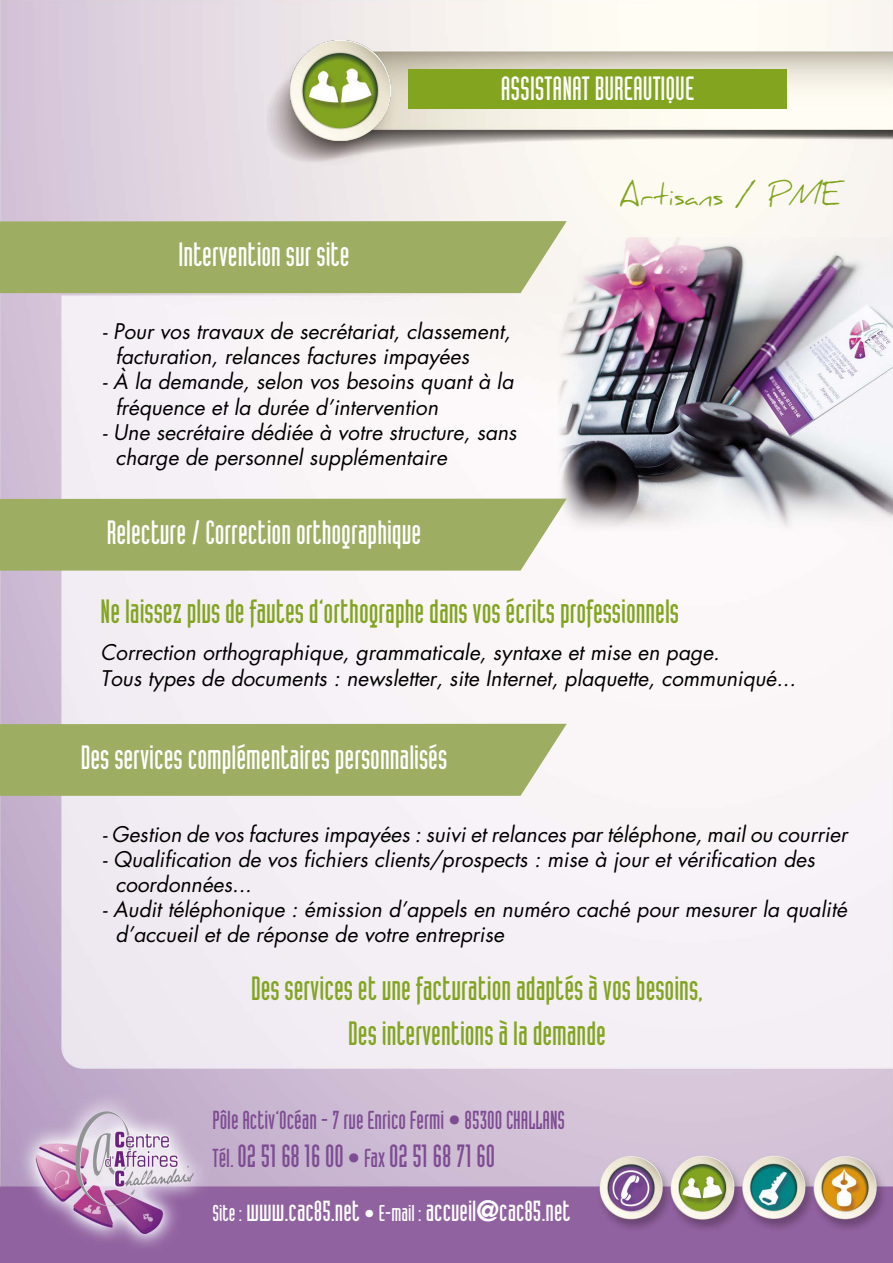
<style>
.page{position:relative;width:893px;height:1263px;background:#fff}
.page>*{position:absolute;margin:0;border:0;box-sizing:border-box;transform-origin:0 0}
.t1{font:33px/45px "Industria Solid A";color:#82a41f;text-align:center}
.t2{font:33px "Industria Solid A";color:#fff}
.t3{font:31.5px "Industria Solid A";color:#7d4c92}
.t4{font:28.5px "Industria Solid A";color:#fff}
.t5{font:27.75px "Daniel";color:#82a41f}
.t6{font:25.5px "Industria Solid A";color:#7d4c92}
.t7{font:italic 21px/25.2px "Futura";color:#000}
.s1{font-size:25.5px}
.s2{font-size:22.5px}
.s3{font-size:21px}
.s4{font-family:"Helvetica Neue";font-weight:700;font-stretch:condensed}
</style>
<div class="page">
<img style="left:0;top:0;width:893px;height:1263px">
<div style="left:408px;top:69px;width:379px;height:40px;background:#82a41f"></div>
<img style="left:290px;top:40px;width:101px;height:101px">
<div style="left:0;top:221px;width:567px;height:72px;background:#9dad61"></div>
<div style="left:0;top:499px;width:567px;height:72px;background:#9dad61"></div>
<div style="left:0;top:724px;width:567px;height:72px;background:#9dad61"></div>
<h1 class="t2" style="left:501px;top:70px;width:195px">ASSISTANAT BUREAUTIQUE</h1>
<h1 class="t2" style="left:178px;top:237px;width:173px">Intervention sur site</h1>
<p class="t7" style="left:115px;top:318px;width:397px;text-indent:-13px">- Pour vos travaux de secrétariat, classement, facturation, relances factures impayées</p>
<p class="t7" style="left:115px;top:369px;width:400px;text-indent:-13px">- À la demande, selon vos besoins quant à la fréquence et la durée d’intervention</p>
<p class="t7" style="left:115px;top:419px;width:403px;text-indent:-13px">- Une secrétaire dédiée à votre structure, sans charge de personnel supplémentaire</p>
<h1 class="t2" style="left:107px;top:514px;width:316px">Relecture / Correction orthographique</h1>
<h3 class="t5" style="left:619px;top:179px;width:223px">Artisans / PME</h3>
<h1 class="t1" style="left:101px;top:588px;width:580px">Ne laissez plus de fautes d’orthographe dans vos écrits professionnels</h1>
<p class="t7" style="left:101px;top:640px;width:697px">Correction orthographique, grammaticale, syntaxe et mise en page.<br>Tous types de documents : newsletter, site Internet, plaquette, communiqué...</p>
<h1 class="t2" style="left:81px;top:739px;width:368px">Des services complémentaires personnalisés</h1>
<p class="t7" style="left:102px;top:821px;width:747px">- Gestion de vos factures impayées : suivi et relances par téléphone, mail ou courrier</p>
<p class="t7" style="left:115px;top:846px;width:701px;text-indent:-13px">- Qualification de vos fichiers clients/prospects : mise à jour et vérification des coordonnées...</p>
<p class="t7" style="left:115px;top:896px;width:733px;text-indent:-13px">- Audit téléphonique : émission d’appels en numéro caché pour mesurer la qualité d’accueil et de réponse de votre entreprise</p>
<h1 class="t1" style="left:251px;top:965px;width:454px">Des services et une facturation adaptés à vos besoins,<br>Des interventions à la demande</h1>
<p class="t6" style="left:213px;top:1106px;width:354px">Pôle Activ’Océan - 7 rue Enrico Fermi • 85300 CHALLANS</p>
<h2 class="t3" style="left:213px;top:1139px;width:284px"><span class="s1">Tél.</span> 02 51 68 16 00 <span class="s1">• Fax</span> 02 51 68 71 60</h2>
<h3 class="t4" style="left:213px;top:1195px;width:359px"><span class="s2">Site :</span> www.cac85.net <span class="s3">•</span> <span class="s2">E-mail :</span> accueil<span class="s4">@</span>cac85.net</h3>
</div>
